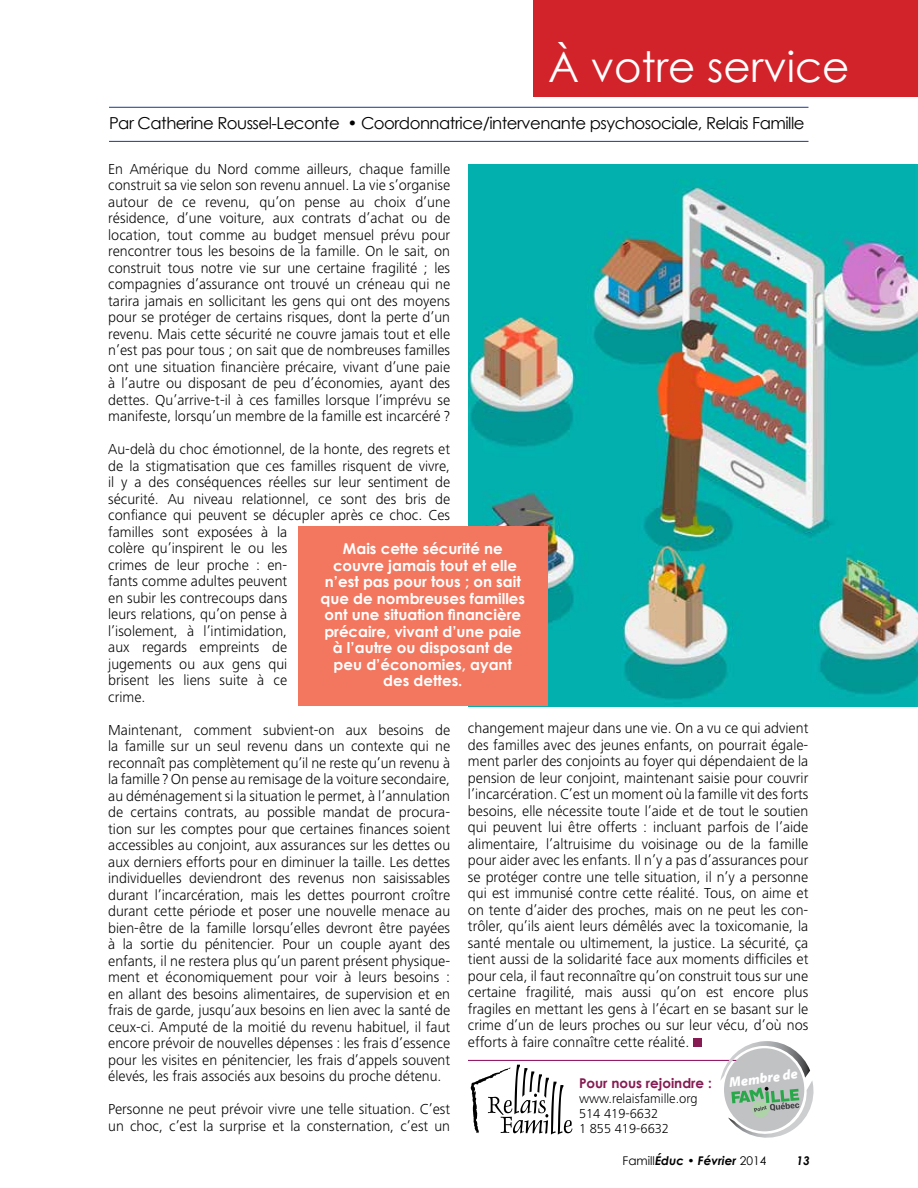
<style>
.page{position:relative;width:918px;height:1188px;background:#fff}
.page>*{position:absolute;margin:0;border:0;box-sizing:border-box;transform-origin:0 0}
.t1{font:42px "Century Gothic";color:#fff}
.t2{font:16.5px "Century Gothic";letter-spacing:-.03em;color:#000}
.t3{font:300 15px/16.5px "Frutiger Next LT";color:#000;text-align:justify}
.t4{font:700 15px/16.5px "Century Gothic";color:#fff;text-align:center}
.t5{font:italic 900 13.8px "Myriad Pro";color:#fff}
.t6{font:300 13.5px/15px "Frutiger Next LT";color:#000}
.t7{font:700 13.5px "Century Gothic";color:#851b52}
.t8{font:italic 700 12px "Century Gothic";color:#000}
.s1{font-weight:400;font-style:normal}
</style>
<div class="page">
<img style="left:468px;top:164px;width:450px;height:542px">
<div style="left:534px;top:0;width:384px;height:96px;background:#d2232a"></div>
<div style="left:693px;top:1038px;width:9px;height:9px;background:#851b52"></div>
<hr style="left:109px;top:107px;width:700px;height:1px;background:#133d8d">
<hr style="left:109px;top:141px;width:700px;height:1px;background:#133d8d">
<div style="left:298px;top:526px;width:250px;height:180px;background:#f3775f"></div>
<hr style="left:468px;top:1060px;width:298px;height:1px;background:#8b005a">
<svg style="left:720px;top:1041px;width:94px;height:97px"></svg>
<svg style="left:471px;top:1065px;width:101px;height:70px"></svg>
<h1 class="t1" style="left:548px;top:40px;width:303px">À votre service</h1>
<p class="t2" style="left:109px;top:113px;width:697px">Par Catherine Roussel-Leconte • Coordonnatrice/intervenante psychosociale, Relais Famille</p>
<p class="t3" style="left:108px;top:160px;width:344px">En Amérique du Nord comme ailleurs, chaque famille construit sa vie selon son revenu annuel. La vie s’organise autour de ce revenu, qu’on pense au choix d’une résidence, d’une voiture, aux contrats d’achat ou de location, tout comme au budget mensuel prévu pour rencontrer tous les besoins de la famille. On le sait, on construit tous notre vie sur une certaine fragilité ; les compagnies d’assurance ont trouvé un créneau qui ne tarira jamais en sollicitant les gens qui ont des moyens pour se protéger de certains risques, dont la perte d’un revenu. Mais cette sécurité ne couvre jamais tout et elle n’est pas pour tous ; on sait que de nombreuses familles ont une situation financière précaire, vivant d’une paie à l’autre ou disposant de peu d’économies, ayant des dettes. Qu’arrive-t-il à ces familles lorsque l’imprévu se manifeste, lorsqu’un membre de la famille est incarcéré ?</p>
<p class="t3" style="left:108px;top:441px;width:343px;text-align:left">Au-delà du choc émotionnel, de la honte, des regrets et de la stigmatisation que ces familles risquent de vivre, il y a des conséquences réelles sur leur sentiment de sécurité. Au niveau relationnel, ce sont des bris de confiance qui peuvent se décupler après ce choc. Ces familles sont exposées à la<br>colère qu’inspirent le ou les<br>crimes de leur proche : en-<br>fants comme adultes peuvent<br>en subir les contrecoups dans<br>leurs relations, qu’on pense à<br>l’isolement, à l’intimidation,<br>aux regards empreints de<br>jugements ou aux gens qui<br>brisent les liens suite à ce<br>crime.</p>
<p class="t3" style="left:108px;top:721px;width:344px">Maintenant, comment subvient-on aux besoins de la famille sur un seul revenu dans un contexte qui ne reconnaît pas complètement qu’il ne reste qu’un revenu à la famille ? On pense au remisage de la voiture secondaire, au déménagement si la situation le permet, à l’annulation de certains contrats, au possible mandat de procura&shy;tion sur les comptes pour que certaines finances soient accessibles au conjoint, aux assurances sur les dettes ou aux derniers efforts pour en diminuer la taille. Les dettes individuelles deviendront des revenus non saisissables durant l’incarcération, mais les dettes pourront croître durant cette période et poser une nouvelle menace au bien-être de la famille lorsqu’elles devront être payées à la sortie du pénitencier. Pour un couple ayant des enfants, il ne restera plus qu’un parent présent physique&shy;ment et économiquement pour voir à leurs besoins : en allant des besoins alimentaires, de supervision et en frais de garde, jusqu’aux besoins en lien avec la santé de ceux-ci. Amputé de la moitié du revenu habituel, il faut encore prévoir de nouvelles dépenses : les frais d’essence pour les visites en pénitencier, les frais d’appels souvent élevés, les frais associés aux besoins du proche détenu.</p>
<p class="t3" style="left:108px;top:1101px;width:343px">Personne ne peut prévoir vivre une telle situation. C’est un choc, c’est la surprise et la consternation, c’est un</p>
<p class="t4" style="left:321px;top:540px;width:206px">Mais cette sécurité ne couvre jamais tout et elle n’est pas pour tous ; on sait que de nombreuses familles ont une situation financière précaire, vivant d’une paie à l’autre ou disposant de peu d’économies, ayant des dettes.</p>
<p class="t3" style="left:468px;top:720px;width:342px">changement majeur dans une vie. On a vu ce qui advient des familles avec des jeunes enfants, on pourrait égale&shy;ment parler des conjoints au foyer qui dépendaient de la pension de leur conjoint, maintenant saisie pour couvrir l’incarcération. C’est un moment où la famille vit des forts besoins, elle nécessite toute l’aide et de tout le soutien qui peuvent lui être offerts : incluant parfois de l’aide alimentaire, l’altruisime du voisinage ou de la famille pour aider avec les enfants. Il n’y a pas d’assurances pour se protéger contre une telle situation, il n’y a personne qui est immunisé contre cette réalité. Tous, on aime et on tente d’aider des proches, mais on ne peut les con&shy;trôler, qu’ils aient leurs démêlés avec la toxicomanie, la santé mentale ou ultimement, la justice. La sécurité, ça tient aussi de la solidarité face aux moments difficiles et pour cela, il faut reconnaître qu’on construit tous sur une certaine fragilité, mais aussi qu’on est encore plus fragiles en mettant les gens à l’écart en se basant sur le crime d’un de leurs proches ou sur leur vécu, d’où nos efforts à faire connaître cette réalité.</p>
<p class="t5" style="left:728px;top:1073px;width:70px;rotate:-7deg">Membre de</p>
<p class="t7" style="left:579px;top:1074px;width:134px">Pour nous rejoindre :</p>
<p class="t6" style="left:579px;top:1091px;width:120px">www.relaisfamille.org<br>514 419-6632<br>1 855 419-6632</p>
<p class="t8" style="left:623px;top:1153px;width:145px"><span class="s1">Famill</span>Éduc • Février <span class="s1">2014</span></p>
<p class="t8" style="left:797px;top:1153px;width:15px">13</p>
</div>
